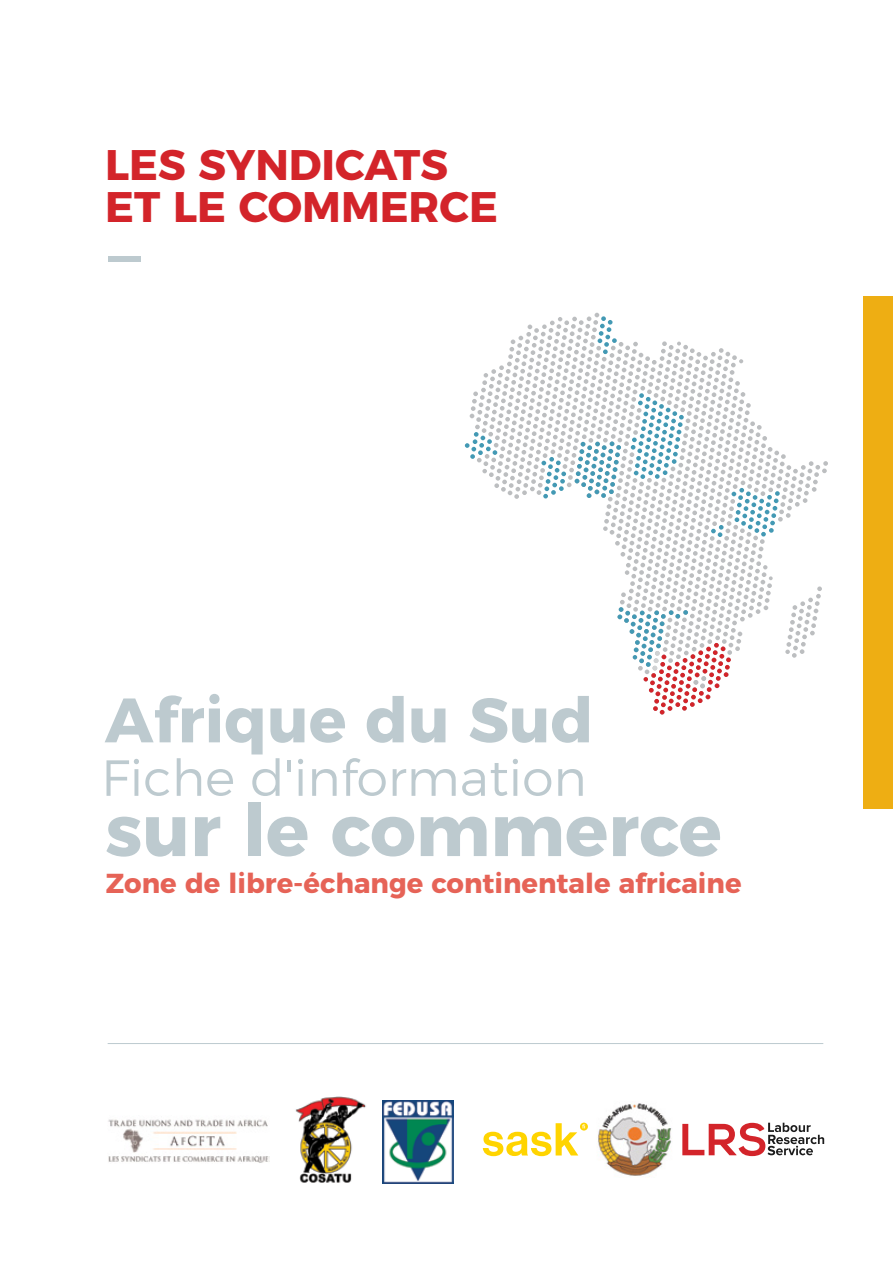
<style>
.page{position:relative;width:893px;height:1263px;background:#fff}
.page>*{position:absolute;margin:0;border:0;box-sizing:border-box;transform-origin:0 0}
.t1{font:700 71.85px "Montserrat";color:#bdcacf}
.t2{font:700 62.55px "Montserrat";color:#bdcacf}
.t3{font:300 50.7px "Montserrat";color:#bdcacf}
.t4{font:700 42.75px/42.8px "Montserrat";color:#d3242a}
.t5{font:700 27.45px "Montserrat";color:#e66357}
</style>
<div class="page">
<div style="left:863px;top:296px;width:30px;height:513px;background:#eeae13"></div>
<hr style="left:108px;top:1043px;width:715px;height:1px;background:#bdcacf">
<div style="left:108px;top:256px;width:32px;height:6px;background:#bdcacf"></div>
<svg style="left:465px;top:313px;width:363px;height:401px"></svg>
<img style="left:295px;top:1096px;width:88px;height:87px">
<svg style="left:682px;top:1123px;width:142px;height:33px"></svg>
<img style="left:108px;top:1119px;width:162px;height:44px">
<img style="left:597px;top:1103px;width:75px;height:73px">
<svg style="left:483px;top:1122px;width:105px;height:34px"></svg>
<img style="left:383px;top:1100px;width:70px;height:83px">
<h3 class="t4" style="left:105px;top:140px;width:394px">LES SYNDICATS<br>ET LE COMMERCE</h3>
<h2 class="t2" style="left:105px;top:669px;width:490px">Afrique du Sud</h2>
<h3 class="t3" style="left:101px;top:738px;width:487px">Fiche d'information</h3>
<h1 class="t1" style="left:105px;top:771px;width:618px">sur le commerce</h1>
<p class="t5" style="left:106px;top:861px;width:637px">Zone de libre-échange continentale africaine</p>
</div>
